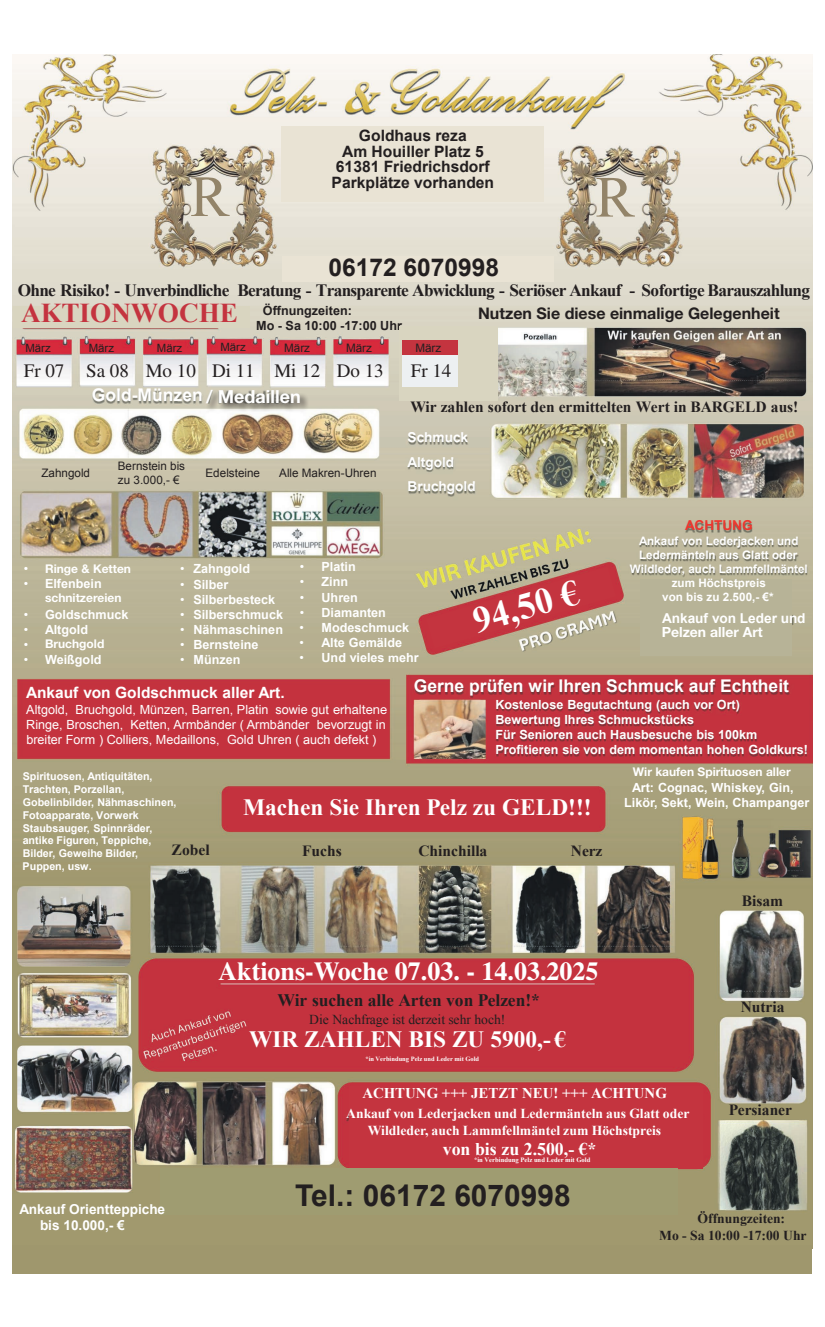
<style>
.page{position:relative;width:825px;height:1327px;background:#fff}
.page>*{position:absolute;margin:0;border:0;box-sizing:border-box;transform-origin:0 0}
.t1{font:58.4px "Times New Roman";color:#938469}
.t2{font:700 36.3px "Times New Roman";color:#fff}
.t3{font:700 29.9px "Arial";color:#231f20}
.t4{font:700 27.2px "Times New Roman";color:#c4343f}
.t5{font:700 26px "Times LT Std";color:#fff}
.t6{font:700 24.6px "Arial";color:#231f20}
.t7{font:700 23.3px "Times New Roman";color:#fff}
.t8{font:19px "Times LT Std";color:#231f20}
.t9{font:700 18px "Helvetica Neue LT Std";color:#fff}
.t10{font:700 17.8px "Times New Roman";color:#fff}
.t11{font:700 17.5px "Arial";color:#fff}
.t12{font:700 17.5px "Times New Roman";color:#231f20}
.t13{font:700 17.3px "Times New Roman";letter-spacing:-.04em;color:#231f20}
.t14{font:700 16px "Helvetica Neue LT Std";color:#231f20}
.t15{font:700 15.6px/15.6px "Arial";color:#231f20;text-align:center}
.t16{font:700 15.5px "Times New Roman";color:#231f20}
.t17{font:700 15.5px "Arial";color:#fff}
.t18{font:700 14.9px "Times New Roman";color:#fff}
.t19{font:700 14px "Helvetica Neue LT Std";color:#fff}
.t20{font:700 13.7px/16.3px "Times New Roman";color:#fff;text-align:center}
.t21{font:700 13.7px/24.5px "Arial";color:#fff}
.t22{font:700 13.7px "Times New Roman";color:#231f20}
.t23{font:13.7px "Times New Roman";color:#231f20}
.t24{font:700 13.7px "Arial";letter-spacing:-.005em;color:#ee362e}
.t25{font:700 12.6px/15.2px "Arial";color:#fff}
.t26{font:12.6px/15.2px "Arial";color:#fff;text-align:justify}
.t27{font:700 12.6px "Arial";color:#231f20}
.t28{font:700 12px "Helvetica Neue LT Std";color:#fff}
.t29{font:700 11.7px/14px "Arial";color:#fff}
.t30{font:11.7px/14px "Arial";color:#231f20}
.t31{font:11.4px "Arial";color:#231f20}
.t32{font:700 10.7px/12.8px "Arial";color:#fff}
.t33{font:700 6.6px "Times New Roman";color:#fff}
.t34{font:700 6.5px "Times New Roman";color:#fff}
.s1{font-weight:400}
.s2{font-family:"Helvetica Neue LT Std";font-size:13px}
</style>
<div class="page">
<img style="left:13px;top:54px;width:799px;height:1191px">
<div style="left:640px;top:579px;width:152px;height:76px;background:#b7b397"></div>
<div style="left:349px;top:1086px;width:354px;height:83px;background:#c4343f"></div>
<div style="left:14px;top:306px;width:236px;height:22px;background:#d9d5c0"></div>
<div style="left:160px;top:1168px;width:517px;height:47px;background:#9f9c71"></div>
<svg style="left:426px;top:566px;width:190px;height:82px;background:#bb7066"></svg>
<div style="left:281px;top:126px;width:263px;height:75px;background:#e9e3d4"></div>
<div style="left:282px;top:256px;width:271px;height:25px;background:#e9e3d4"></div>
<div style="left:400px;top:326px;width:98px;height:74px;background:#d9d5c0"></div>
<div style="left:403px;top:354px;width:55px;height:32px;background:#edf0f2"></div>
<div style="left:403px;top:340px;width:55px;height:14px;background:#c4343f"></div>
<div style="left:205px;top:389px;width:104px;height:23px;background:#231f20;opacity:.75"></div>
<div style="left:13px;top:1245px;width:799px;height:28px;background:#9f976d"></div>
<p class="t15" style="left:332px;top:128px;width:164px">Goldhaus reza<br>Am Houiller Platz 5<br>61381 Friedrichsdorf<br>Parkplätze vorhanden</p>
<h1 class="t1" style="left:190px;top:157px;width:40px">R</h1>
<h1 class="t1" style="left:595px;top:158px;width:40px">R</h1>
<h3 class="t6" style="left:328px;top:251px;width:172px">06172 6070998</h3>
<h3 class="t13" style="left:18px;top:279px;width:794px">Ohne Risiko! - Unverbindliche Beratung - Transparente Abwicklung - Seriöser Ankauf - Sofortige Barauszahlung</h3>
<h3 class="t4" style="left:21px;top:294px;width:218px">AKTIONWOCHE</h3>
<p class="t27" style="left:263px;top:302px;width:91px">Öffnungzeiten:</p>
<p class="t27" style="left:256px;top:317px;width:147px">Mo - Sa 10:00 -17:00 Uhr</p>
<p class="t31" style="left:25px;top:341px;width:27px">März</p>
<p class="t31" style="left:89px;top:341px;width:27px">März</p>
<p class="t31" style="left:157px;top:341px;width:27px">März</p>
<p class="t31" style="left:220px;top:340px;width:27px">März</p>
<p class="t30" style="left:284px;top:341px;width:27px">März</p>
<p class="t30" style="left:346px;top:341px;width:27px">März</p>
<p class="t30" style="left:415px;top:341px;width:27px">März</p>
<h3 class="t8" style="left:24px;top:360px;width:361px">Fr 07 Sa 08 Mo 10 Di 11 Mi 12 Do 13</h3>
<h3 class="t8" style="left:411px;top:360px;width:42px">Fr 14</h3>
<p class="t14" style="left:478px;top:303px;width:303px">Nutzen Sie diese einmalige Gelegenheit</p>
<p class="t26" style="left:24px;top:561px;width:6px">• •</p>
<p class="t26" style="left:24px;top:607px;width:6px">• • • •</p>
<h3 class="t11" style="left:92px;top:383px;width:113px">Gold-Münzen</h3>
<h3 class="t9" style="left:206px;top:385px;width:96px">/ Medaillen</h3>
<p class="t30" style="left:118px;top:459px;width:69px">Bernstein bis zu 3.000,- €</p>
<p class="t30" style="left:41px;top:466px;width:50px">Zahngold</p>
<p class="t30" style="left:205px;top:466px;width:56px">Edelsteine</p>
<p class="t30" style="left:279px;top:465px;width:99px">Alle Makren-Uhren</p>
<p class="t16" style="left:410px;top:396px;width:390px">Wir zahlen sofort den ermittelten Wert in BARGELD aus!</p>
<p class="t21" style="left:408px;top:426px;width:70px">Schmuck<br>Altgold<br>Bruchgold</p>
<p class="t24" style="left:685px;top:516px;width:69px">ACHTUNG</p>
<p class="t29" style="left:639px;top:534px;width:161px">Ankauf von Lederjacken und<br>Ledermänteln aus Glatt oder</p>
<p class="t28" style="left:45px;top:561px;width:87px">Ringe &amp; Ketten</p>
<p class="t28" style="left:45px;top:590px;width:78px">schnitzereien</p>
<p class="t28" style="left:45px;top:636px;width:61px">Bruchgold</p>
<p class="t25" style="left:45px;top:577px;width:58px">Elfenbein</p>
<p class="t25" style="left:45px;top:607px;width:85px">Goldschmuck<br>Altgold</p>
<p class="t25" style="left:45px;top:652px;width:58px">Weißgold</p>
<p class="t25" style="left:193px;top:562px;width:91px">Zahngold<br>Silber<br>Silberbesteck<br>Silberschmuck<br>Nähmaschinen<br>Bernsteine</p>
<p class="t26" style="left:180px;top:561px;width:6px">• • • • • •</p>
<p class="t25" style="left:180px;top:653px;width:62px"><span class="s1">•</span> Münzen</p>
<p class="t26" style="left:300px;top:559px;width:6px">• • • • • • •</p>
<p class="t25" style="left:321px;top:559px;width:99px">Platin<br>Zinn<br>Uhren<br>Diamanten<br>Modeschmuck<br>Alte Gemälde<br>Und vieles ehr</p>
<p class="t28" style="left:388px;top:650px;width:12px">m</p>
<h2 class="t2" style="left:467px;top:597px;width:110px;rotate:-16deg">94,50 €</h2>
<p class="t29" style="left:630px;top:562px;width:179px">Wildleder, auch Lammfellmäntel</p>
<p class="t29" style="left:672px;top:576px;width:96px">zum Höchstpreis</p>
<p class="t29" style="left:662px;top:590px;width:113px">von bis zu 2.500,- €*</p>
<p class="t21" style="left:662px;top:606px;width:145px">Ankauf von Leder und</p>
<p class="t19" style="left:662px;top:623px;width:103px">Pelzen aller Art</p>
<p class="t17" style="left:26px;top:682px;width:260px">Ankauf von Goldschmuck aller Art.</p>
<p class="t26" style="left:26px;top:702px;width:362px">Altgold, Bruchgold, Münzen, Barren, Platin sowie gut <span class="s2">erhaltene </span>Ringe, Broschen, Ketten, Armbänder ( Armbänder bevorzugt in breiter Form ) Colliers, Medaillons, Gold Uhren ( auch defekt )</p>
<h3 class="t11" style="left:414px;top:674px;width:377px">Gerne prüfen wir Ihren Schmuck auf Echtheit</h3>
<p class="t25" style="left:495px;top:697px;width:314px">Kostenlose Begutachtung (auch vor Ort)<br>Bewertung Ihres Schmuckstücks<br>Für Senioren auch Hausbesuche bis 100km Profitieren sie von dem momentan hohen Goldkurs!</p>
<p class="t28" style="left:633px;top:764px;width:159px">Wir kaufen Spirituosen aller</p>
<p class="t32" style="left:23px;top:770px;width:155px">Spirituosen, Antiquitäten,<br>Trachten, Porzellan,<br>Gobelinbilder, Nähmaschinen,<br>Fotoapparate, Vorwerk<br>Staubsauger, Spinnräder, antike Figuren, Teppiche,<br>Bilder, Geweihe Bilder,<br>Puppen, usw.</p>
<p class="t25" style="left:632px;top:780px;width:163px">Art: Cognac, Whiskey, Gin,</p>
<p class="t25" style="left:624px;top:795px;width:187px">Likör, Sekt, Wein, Champanger</p>
<h3 class="t7" style="left:243px;top:791px;width:350px">Machen Sie Ihren Pelz zu GELD!!!</h3>
<p class="t16" style="left:172px;top:839px;width:40px">Zobel</p>
<p class="t16" style="left:302px;top:840px;width:41px">Fuchs</p>
<p class="t16" style="left:418px;top:840px;width:70px">Chinchilla</p>
<p class="t16" style="left:571px;top:840px;width:33px">Nerz</p>
<p class="t21" style="left:20px;top:1197px;width:147px">Ankauf Orientteppiche</p>
<p class="t21" style="left:40px;top:1213px;width:86px">bis 10.000,- €</p>
<p class="t16" style="left:742px;top:890px;width:43px">Bisam</p>
<h3 class="t5" style="left:218px;top:955px;width:382px">Aktions-Woche 07.03. - 14.03.2025</h3>
<h3 class="t12" style="left:277px;top:988px;width:264px">Wir suchen alle Arten von Pelzen!*</h3>
<p class="t23" style="left:309px;top:1010px;width:198px">Die Nachfrage ist derzeit sehr hoch!</p>
<h3 class="t7" style="left:249px;top:1023px;width:318px">WIR ZAHLEN BIS ZU 5900,- €</h3>
<p class="t34" style="left:365px;top:1054px;width:115px">*in Verbindung Pelz und Leder mit Gold</p>
<p class="t16" style="left:741px;top:996px;width:45px">Nutria</p>
<p class="t18" style="left:363px;top:1082px;width:306px">ACHTUNG +++ JETZT NEU! +++ ACHTUNG</p>
<p class="t20" style="left:346px;top:1105px;width:345px">Ankauf von Lederjacken und Ledermänteln aus Glatt oder<br>Wildleder, auch Lammfellmäntel zum Höchstpreis</p>
<h3 class="t10" style="left:443px;top:1136px;width:155px">von bis zu 2.500,- €*</h3>
<p class="t33" style="left:474px;top:1155px;width:118px">*in Verbindung Pelz und Leder mit Gold</p>
<h3 class="t3" style="left:295px;top:1176px;width:277px">Tel.: 06172 6070998</h3>
<p class="t16" style="left:729px;top:1099px;width:65px">Persianer</p>
<p class="t22" style="left:697px;top:1209px;width:89px">Öffnungzeiten:</p>
<p class="t22" style="left:659px;top:1225px;width:149px">Mo - Sa 10:00 -17:00 Uhr</p>
</div>
